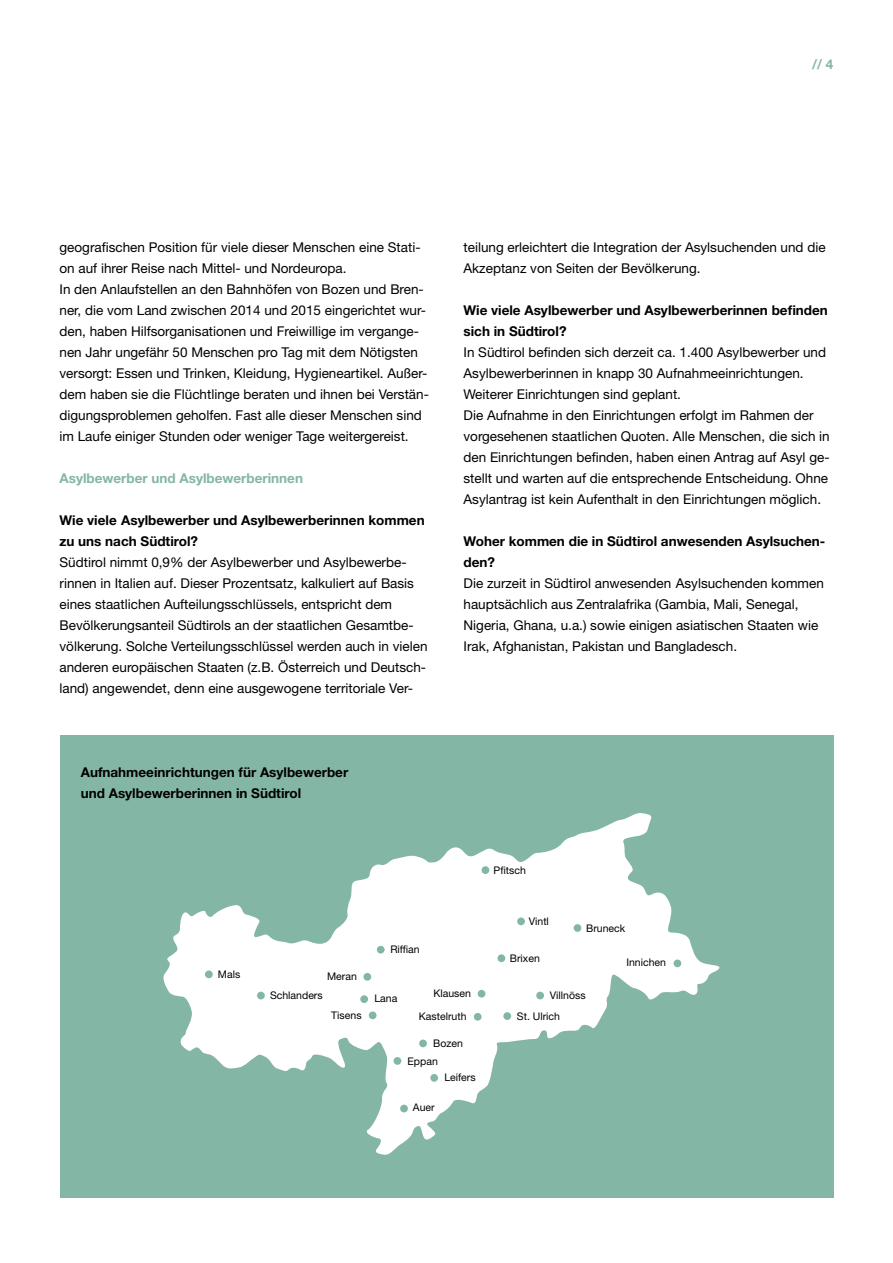
<style>
.page{position:relative;width:893px;height:1263px;background:#fff}
.page>*{position:absolute;margin:0;border:0;box-sizing:border-box;transform-origin:0 0}
.t1{font:13.5px/21px "Helvetica Neue LT Std";color:#000}
.t2{font:700 13.5px/21px "Helvetica Neue LT Std";color:#000}
.t3{font:700 13.5px "Helvetica Neue LT Std";color:#84b6a5}
.t4{font:10.5px "Helvetica Neue LT Std";color:#000}
</style>
<div class="page">
<div style="left:60px;top:735px;width:773px;height:462px;background:#84b6a5"></div>
<svg style="left:163px;top:813px;width:557px;height:342px"></svg>
<div style="left:205px;top:970px;width:8px;height:8px;background:#84b6a5;border-radius:50%"></div>
<div style="left:257px;top:992px;width:8px;height:7px;background:#84b6a5;border-radius:50%"></div>
<div style="left:363px;top:973px;width:8px;height:8px;background:#84b6a5;border-radius:50%"></div>
<div style="left:377px;top:946px;width:8px;height:7px;background:#84b6a5;border-radius:50%"></div>
<div style="left:497px;top:954px;width:8px;height:8px;background:#84b6a5;border-radius:50%"></div>
<div style="left:369px;top:1011px;width:8px;height:8px;background:#84b6a5;border-radius:50%"></div>
<div style="left:360px;top:995px;width:8px;height:8px;background:#84b6a5;border-radius:50%"></div>
<div style="left:419px;top:1039px;width:8px;height:8px;background:#84b6a5;border-radius:50%"></div>
<div style="left:394px;top:1057px;width:7px;height:8px;background:#84b6a5;border-radius:50%"></div>
<div style="left:430px;top:1074px;width:8px;height:8px;background:#84b6a5;border-radius:50%"></div>
<div style="left:400px;top:1105px;width:8px;height:7px;background:#84b6a5;border-radius:50%"></div>
<div style="left:503px;top:1012px;width:8px;height:8px;background:#84b6a5;border-radius:50%"></div>
<div style="left:536px;top:992px;width:8px;height:7px;background:#84b6a5;border-radius:50%"></div>
<div style="left:474px;top:1013px;width:8px;height:8px;background:#84b6a5;border-radius:50%"></div>
<div style="left:478px;top:990px;width:7px;height:7px;background:#84b6a5;border-radius:50%"></div>
<div style="left:574px;top:924px;width:7px;height:8px;background:#84b6a5;border-radius:50%"></div>
<div style="left:674px;top:959px;width:7px;height:8px;background:#84b6a5;border-radius:50%"></div>
<div style="left:517px;top:917px;width:8px;height:8px;background:#84b6a5;border-radius:50%"></div>
<div style="left:482px;top:866px;width:7px;height:8px;background:#84b6a5;border-radius:50%"></div>
<p class="t3" style="left:812px;top:56px;width:23px">// 4</p>
<p class="t1" style="left:60px;top:237px;width:371px">geografischen Position für viele dieser Menschen eine Stati&shy;on auf ihrer Reise nach Mittel- und Nordeuropa.<br>In den Anlaufstellen an den Bahnhöfen von Bozen und Bren&shy;ner, die vom Land zwischen 2014 und 2015 eingerichtet wur&shy;den, haben Hilfsorganisationen und Freiwillige im vergange&shy;nen Jahr ungefähr 50 Menschen pro Tag mit dem Nötigsten versorgt: Essen und Trinken, Kleidung, Hygieneartikel. Außer&shy;dem haben sie die Flüchtlinge beraten und ihnen bei Verstän&shy;digungsproblemen geholfen. Fast alle dieser Menschen sind im Laufe einiger Stunden oder weniger Tage weitergereist.</p>
<p class="t3" style="left:60px;top:470px;width:245px">Asylbewerber und Asylbewerberinnen</p>
<p class="t2" style="left:60px;top:509px;width:367px">Wie viele Asylbewerber und Asylbewerberinnen kommen zu uns nach Südtirol?</p>
<p class="t1" style="left:60px;top:552px;width:370px">Südtirol nimmt 0,9% der Asylbewerber und Asylbewerbe&shy;rinnen in Italien auf. Dieser Prozentsatz, kalkuliert auf Basis eines staatlichen Aufteilungsschlüssels, entspricht dem Bevölkerungsanteil Südtirols an der staatlichen Gesamtbe&shy;völkerung. Solche Verteilungsschlüssel werden auch in vielen anderen europäischen Staaten (z.B. Österreich und Deutsch&shy;land) angewendet, denn eine ausgewogene territoriale Ver-</p>
<p class="t2" style="left:81px;top:761px;width:269px">Aufnahmeeinrichtungen für Asylbewerber und Asylbewerberinnen in Südtirol</p>
<p class="t4" style="left:218px;top:968px;width:24px">Mals</p>
<p class="t4" style="left:327px;top:970px;width:31px">Meran</p>
<p class="t4" style="left:390px;top:943px;width:31px">Riffian</p>
<p class="t1" style="left:463px;top:237px;width:364px">teilung erleichtert die Integration der Asylsuchenden und die<br>Akzeptanz von Seiten der Bevölkerung.</p>
<p class="t2" style="left:463px;top:299px;width:366px">Wie viele Asylbewerber und Asylbewerberinnen befinden sich in Südtirol?</p>
<p class="t1" style="left:463px;top:342px;width:368px">In Südtirol befinden sich derzeit ca. 1.400 Asylbewerber und Asylbewerberinnen in knapp 30 Aufnahmeeinrichtungen.<br>Weiterer Einrichtungen sind geplant.<br>Die Aufnahme in den Einrichtungen erfolgt im Rahmen der vorgesehenen staatlichen Quoten. Alle Menschen, die sich in den Einrichtungen befinden, haben einen Antrag auf Asyl ge&shy;stellt und warten auf die entsprechende Entscheidung. Ohne Asylantrag ist kein Aufenthalt in den Einrichtungen möglich.</p>
<p class="t2" style="left:463px;top:530px;width:363px">Woher kommen die in Südtirol anwesenden Asylsuchen&shy;den?</p>
<p class="t1" style="left:463px;top:573px;width:362px">Die zurzeit in Südtirol anwesenden Asylsuchenden kommen hauptsächlich aus Zentralafrika (Gambia, Mali, Senegal, Nigeria, Ghana, u.a.) sowie einigen asiatischen Staaten wie Irak, Afghanistan, Pakistan und Bangladesch.</p>
<p class="t4" style="left:494px;top:864px;width:34px">Pfitsch</p>
<p class="t4" style="left:529px;top:915px;width:22px">Vintl</p>
<p class="t4" style="left:510px;top:952px;width:31px">Brixen</p>
<p class="t4" style="left:586px;top:922px;width:41px">Bruneck</p>
<p class="t4" style="left:626px;top:956px;width:41px">Innichen</p>
<p class="t4" style="left:270px;top:989px;width:54px">Schlanders</p>
<p class="t4" style="left:331px;top:1009px;width:32px">Tisens</p>
<p class="t4" style="left:374px;top:992px;width:24px">Lana</p>
<p class="t4" style="left:433px;top:987px;width:39px">Klausen</p>
<p class="t4" style="left:419px;top:1010px;width:49px">Kastelruth</p>
<p class="t4" style="left:433px;top:1036px;width:31px">Bozen</p>
<p class="t4" style="left:408px;top:1054px;width:32px">Eppan</p>
<p class="t4" style="left:413px;top:1101px;width:23px">Auer</p>
<p class="t4" style="left:444px;top:1071px;width:33px">Leifers</p>
<p class="t4" style="left:550px;top:989px;width:37px">Villnöss</p>
<p class="t4" style="left:517px;top:1010px;width:45px">St. Ulrich</p>
</div>
